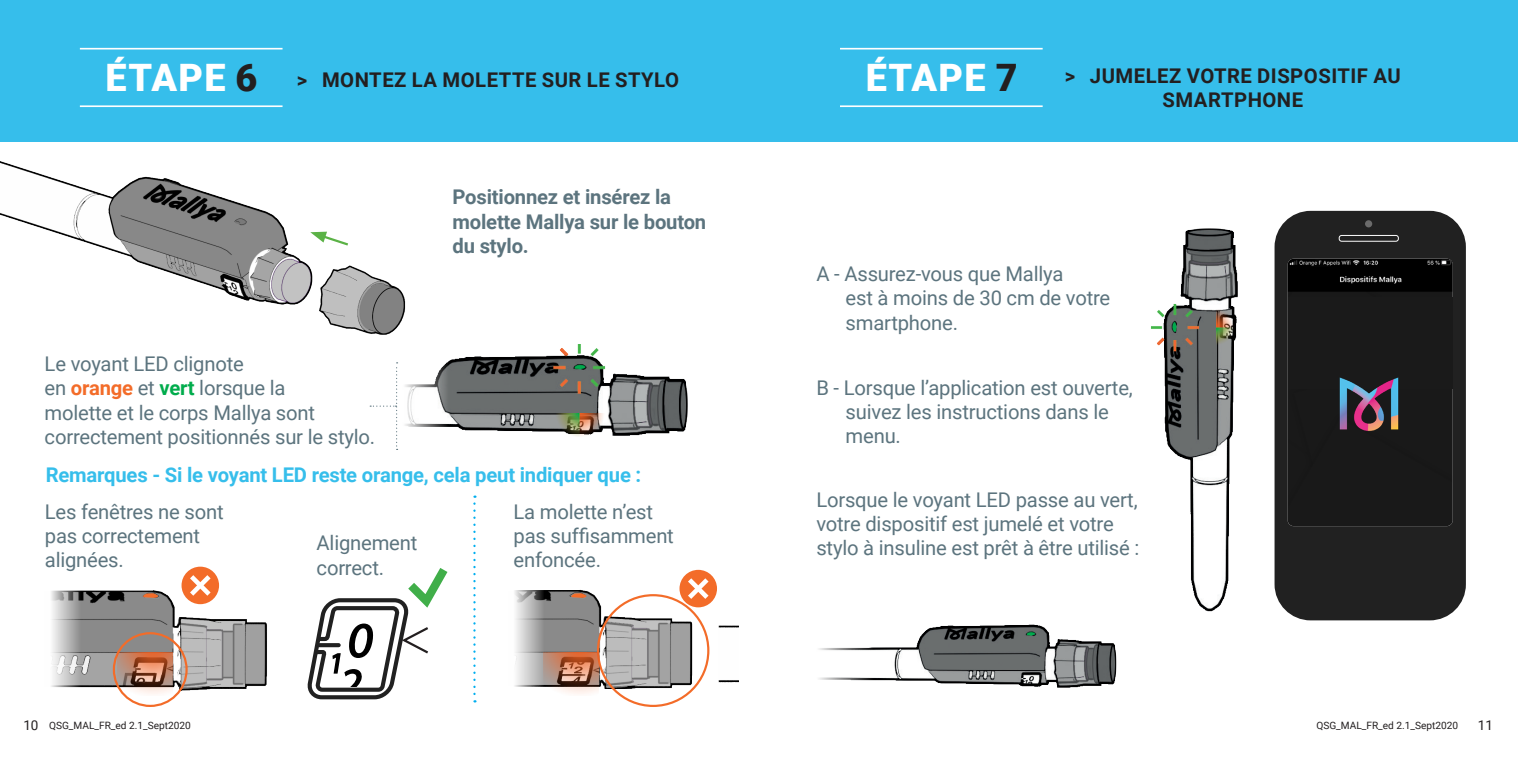
<style>
.page{position:relative;width:1518px;height:759px;background:#fff}
.page>*{position:absolute;margin:0;border:0;box-sizing:border-box;transform-origin:0 0}
.t1{font:900 37.8px "Roboto";letter-spacing:.035em;color:#fff}
.t2{font:20.25px/24.3px "Roboto";letter-spacing:-.01em;color:#5c747e}
.t3{font:700 20.25px/24.3px "Roboto";letter-spacing:.025em;color:#231f20;text-align:center}
.t4{font:700 20.25px "Roboto";letter-spacing:-.01em;color:#36beeb}
.t5{font:700 20.25px/24.3px "Roboto";letter-spacing:-.01em;color:#5c747e}
.t6{font:13.5px "Roboto";color:#231f20}
.t7{font:10.12px "Roboto";color:#231f20}
.s1{color:#231f20}
.s2{font-weight:700;color:#f36c29}
.s3{font-weight:700;color:#00ac4c}
.s4{font-size:13.5px}
</style>
<div class="page">
<div style="left:0;top:0;width:1518px;height:142px;background:#36beeb"></div>
<hr style="left:80px;top:48px;width:203px;height:2px;background:#fff">
<hr style="left:80px;top:105px;width:203px;height:2px;background:#fff">
<hr style="left:840px;top:48px;width:203px;height:2px;background:#fff">
<hr style="left:840px;top:105px;width:203px;height:2px;background:#fff">
<div style="left:1275px;top:211px;width:191px;height:409px;background:#212121;border-radius:36px"></div>
<img style="left:1288px;top:259px;width:165px;height:267px">
<div style="left:1339px;top:235px;width:60px;height:7px;border:1px solid #fcfcfc;border-radius:2px"></div>
<div style="left:1365px;top:220px;width:7px;height:7px;background:#6b6b6b;border-radius:50%"></div>
<img style="left:1151px;top:228px;width:87px;height:384px">
<img style="left:1217px;top:309px;width:17px;height:38px">
<img style="left:819px;top:624px;width:298px;height:64px">
<svg style="left:370px;top:362px;width:28px;height:88px"></svg>
<img style="left:0;top:161px;width:406px;height:174px">
<svg style="left:310px;top:232px;width:41px;height:15px"></svg>
<img style="left:51px;top:590px;width:216px;height:100px">
<div style="left:113px;top:632px;width:75px;height:75px;border:2px solid #f36c29;border-radius:50%"></div>
<div style="left:182px;top:567px;width:37px;height:37px;background:#f36c29;border-radius:50%"></div>
<svg style="left:185px;top:570px;width:30px;height:31px"></svg>
<img style="left:117px;top:652px;width:56px;height:43px">
<svg style="left:143px;top:593px;width:16px;height:5px"></svg>
<img style="left:514px;top:589px;width:224px;height:100px">
<div style="left:597px;top:594px;width:112px;height:113px;border:2px solid #f36c29;border-radius:50%"></div>
<div style="left:679px;top:570px;width:38px;height:37px;background:#f36c29;border-radius:50%"></div>
<svg style="left:683px;top:573px;width:30px;height:31px"></svg>
<img style="left:543px;top:652px;width:56px;height:42px">
<svg style="left:571px;top:593px;width:16px;height:5px"></svg>
<svg style="left:473px;top:504px;width:3px;height:198px"></svg>
<svg style="left:308px;top:568px;width:140px;height:132px"></svg>
<img style="left:405px;top:345px;width:283px;height:91px">
<img style="left:553px;top:414px;width:52px;height:23px">
<div style="left:1288px;top:298px;width:165px;height:91px;background:#1a1a1a"></div>
<img style="left:1335px;top:377px;width:67px;height:60px">
<p class="t1" style="left:106px;top:52px;width:153px">ÉTAPE <span class="s1">6</span></p>
<p class="t1" style="left:866px;top:52px;width:153px">ÉTAPE <span class="s1">7</span></p>
<p class="t3" style="left:1065px;top:63px;width:337px">&gt; JUMELEZ VOTRE DISPOSITIF AU<br>SMARTPHONE</p>
<p class="t3" style="left:297px;top:67px;width:384px">&gt; MONTEZ LA MOLETTE SUR LE STYLO</p>
<p class="t5" style="left:453px;top:184px;width:255px">Positionnez et insérez la molette Mallya sur le bouton du stylo.</p>
<p class="t2" style="left:45px;top:351px;width:201px">Le voyant LED clignote</p>
<p class="t2" style="left:45px;top:375px;width:242px">en <span class="s2">orange</span> et <span class="s3">vert</span> lorsque la</p>
<p class="t2" style="left:45px;top:400px;width:272px">molette et le corps Mallya sont</p>
<p class="t2" style="left:45px;top:424px;width:332px">correctement positionnés sur le stylo.</p>
<p class="t4" style="left:46px;top:461px;width:597px">Remarques - Si le voyant LED reste orange, cela peut indiquer que :</p>
<p class="t2" style="left:45px;top:498px;width:180px">Les fenêtres ne sont pas correctement alignées.</p>
<p class="t2" style="left:514px;top:498px;width:162px">La molette n’est pas suffisamment enfoncée.</p>
<p class="t2" style="left:317px;top:530px;width:102px">Alignement correct.</p>
<p class="t2" style="left:816px;top:261px;width:249px">A - Assurez-vous que Mallya</p>
<p class="t2" style="left:846px;top:285px;width:266px">est à moins de 30 cm de votre smartphone.</p>
<p class="t2" style="left:816px;top:375px;width:318px">B - Lorsque l’application est ouverte,</p>
<p class="t2" style="left:846px;top:399px;width:265px">suivez les instructions dans le menu.</p>
<p class="t2" style="left:816px;top:486px;width:325px">Lorsque le voyant LED passe au vert, votre dispositif est jumelé et votre stylo à insuline est prêt à être utilisé :</p>
<p class="t7" style="left:23px;top:719px;width:169px"><span class="s4">10</span> QSG_MAL_FR_ed 2.1_Sept2020</p>
<p class="t7" style="left:1316px;top:719px;width:143px">QSG_MAL_FR_ed 2.1_Sept2020</p>
<p class="t6" style="left:1478px;top:716px;width:17px">11</p>
</div>
